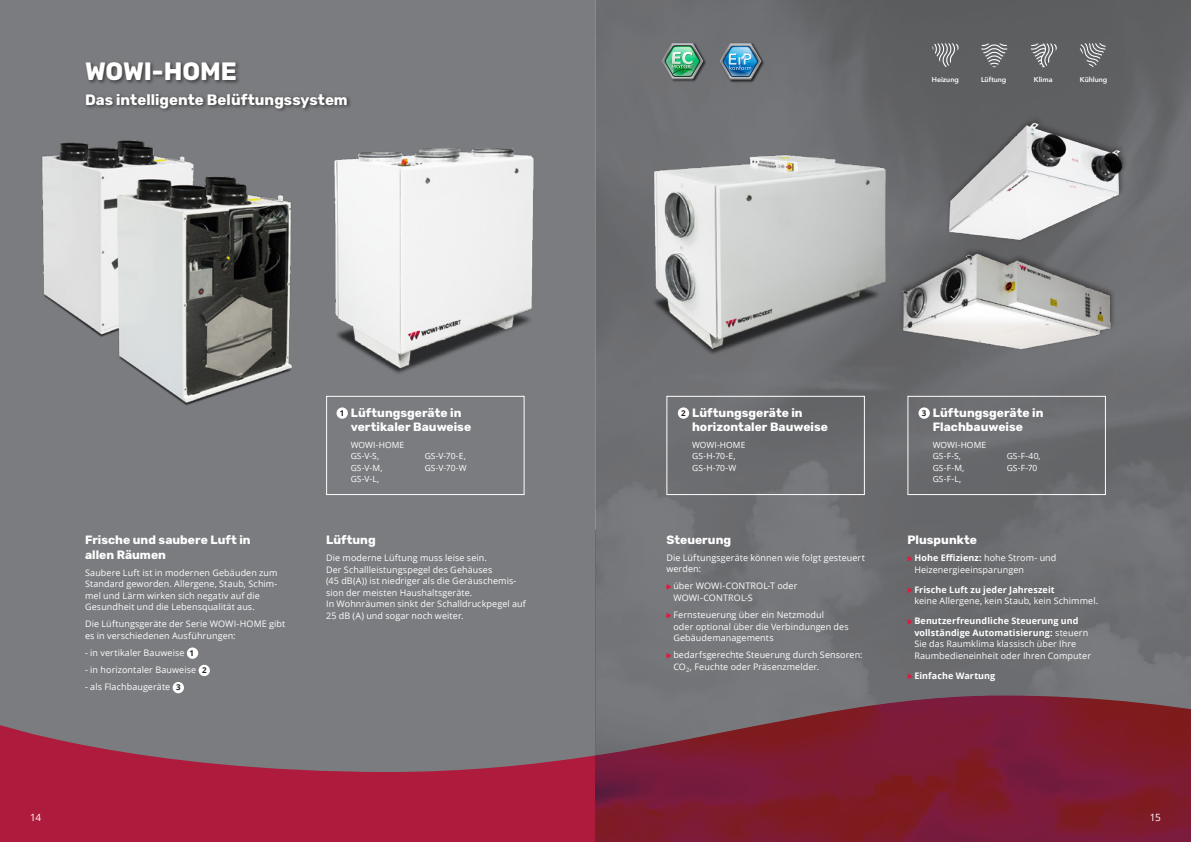
<style>
.page{position:relative;width:1191px;height:842px;background:#fff}
.page>*{position:absolute;margin:0;border:0;box-sizing:border-box;transform-origin:0 0}
.t1{font:700 25px "Rubik";letter-spacing:-.01em;color:#fff}
.t2{font:700 15px "Rubik";color:#fff}
.t3{font:700 12px/14.4px "Rubik";letter-spacing:.005em;color:#fff}
.t4{font:10px "Open Sans";color:#fff}
.t5{font:9px/11.5px "Open Sans";letter-spacing:.01em;color:#fff}
.t6{font:700 9px "Open Sans";letter-spacing:.01em;color:#fff}
.t7{font:8.5px/11.5px "Open Sans";letter-spacing:.005em;color:#fff}
.t8{font:600 7.1px "Avenir Next";color:#fff}
.t9{font:700 4.9px "Rubik";color:#fff}
.s1{font-weight:700;font-size:8px;color:#231f20}
.s2{font-family:"Open Sans";font-size:8px;color:#231f20}
.s3{font-weight:700}
</style>
<div class="page">
<div style="left:0;top:531px;width:595px;height:311px;background:#ae1b3d"></div>
<img style="left:595px;top:755px;width:596px;height:87px">
<div style="left:0;top:0;width:595px;height:772px;background:#7a7c7f"></div>
<img style="left:595px;top:0;width:596px;height:755px">
<img style="left:660px;top:42px;width:47px;height:41px">
<svg style="left:661px;top:43px;width:42px;height:36px;background:#689b82"></svg>
<img style="left:718px;top:42px;width:47px;height:41px">
<svg style="left:719px;top:43px;width:42px;height:37px;background:#6089a4"></svg>
<svg style="left:932px;top:43px;width:26px;height:24px"></svg>
<svg style="left:981px;top:44px;width:26px;height:24px"></svg>
<svg style="left:1030px;top:44px;width:26px;height:23px"></svg>
<svg style="left:1079px;top:43px;width:26px;height:24px"></svg>
<img style="left:937px;top:115px;width:195px;height:131px">
<img style="left:613px;top:134px;width:289px;height:221px">
<img style="left:885px;top:242px;width:231px;height:120px">
<img style="left:11px;top:119px;width:310px;height:310px">
<img style="left:308px;top:134px;width:245px;height:245px">
<div style="left:187px;top:647px;width:11px;height:12px;background:#fff;border-radius:50%"></div>
<div style="left:199px;top:665px;width:11px;height:11px;background:#fff;border-radius:50%"></div>
<div style="left:173px;top:682px;width:11px;height:11px;background:#fff;border-radius:50%"></div>
<svg style="left:666px;top:584px;width:5px;height:6px"></svg>
<svg style="left:666px;top:613px;width:5px;height:5px"></svg>
<svg style="left:666px;top:653px;width:5px;height:5px"></svg>
<svg style="left:907px;top:556px;width:5px;height:6px"></svg>
<svg style="left:907px;top:587px;width:5px;height:6px"></svg>
<svg style="left:907px;top:619px;width:5px;height:6px"></svg>
<svg style="left:907px;top:673px;width:5px;height:6px"></svg>
<div style="left:84px;top:91px;width:268px;height:22px;background:#231f20;opacity:.75"></div>
<div style="left:84px;top:60px;width:157px;height:25px;background:#231f20;opacity:.75"></div>
<div style="left:336px;top:407px;width:12px;height:12px;background:#fff;border-radius:50%"></div>
<div style="left:326px;top:396px;width:198px;height:99px;border:1px solid #fff"></div>
<div style="left:666px;top:396px;width:199px;height:99px;border:1px solid #fff"></div>
<div style="left:907px;top:396px;width:199px;height:99px;border:1px solid #fff"></div>
<div style="left:678px;top:407px;width:11px;height:12px;background:#fff;border-radius:50%"></div>
<div style="left:918px;top:407px;width:12px;height:12px;background:#fff;border-radius:50%"></div>
<h1 class="t1" style="left:85px;top:57px;width:153px">WOWI-HOME</h1>
<h2 class="t2" style="left:85px;top:91px;width:264px">Das intelligente Belüftungssystem</h2>
<h3 class="t3" style="left:85px;top:533px;width:167px">Frische und saubere Luft in allen Räumen</h3>
<p class="t5" style="left:85px;top:566px;width:194px">Saubere Luft ist in modernen Gebäuden zum Standard geworden. Allergene, Staub, Schim&shy;mel und Lärm wirken sich negativ auf die Gesundheit und die Lebensqualität aus.</p>
<p class="t5" style="left:85px;top:618px;width:202px">Die Lüftungsgeräte der Serie WOWI-HOME gibt es in verschiedenen Ausführungen:</p>
<p class="t5" style="left:85px;top:647px;width:111px">- in vertikaler Bauweise <span class="s1">1</span></p>
<p class="t5" style="left:85px;top:664px;width:123px">- in horizontaler Bauweise <span class="s1">2</span></p>
<p class="t5" style="left:85px;top:681px;width:97px">- als Flachbaugeräte <span class="s1">3</span></p>
<h3 class="t3" style="left:351px;top:406px;width:122px;text-indent:-11px"><span class="s2">1</span> Lüftungsgeräte in vertikaler Bauweise</h3>
<p class="t7" style="left:351px;top:439px;width:55px">WOWI-HOME<br>GS-V-S,<br>GS-V-M,<br>GS-V-L,</p>
<p class="t7" style="left:425px;top:450px;width:43px">GS-V-70-E,<br>GS-V-70-W</p>
<h3 class="t3" style="left:326px;top:533px;width:51px">Lüftung</h3>
<p class="t5" style="left:326px;top:552px;width:201px">Die moderne Lüftung muss leise sein.<br>Der Schallleistungspegel des Gehäuses<br>(45 dB(A)) ist niedriger als die Geräuschemis&shy;sion der meisten Haushaltsgeräte.<br>In Wohnräumen sinkt der Schalldruckpegel auf 25 dB (A) und sogar noch weiter.</p>
<p class="t9" style="left:990px;top:75px;width:22px">Lüftung</p>
<p class="t8" style="left:1033px;top:73px;width:20px">Klima</p>
<p class="t9" style="left:1082px;top:75px;width:22px">Kühlung</p>
<p class="t9" style="left:944px;top:75px;width:22px">Heizung</p>
<p class="t8" style="left:981px;top:73px;width:27px">Lüftung</p>
<p class="t9" style="left:1039px;top:75px;width:15px">Klima</p>
<p class="t9" style="left:1079px;top:75px;width:22px">Kühlung</p>
<p class="t9" style="left:938px;top:75px;width:22px">Heizung</p>
<p class="t9" style="left:981px;top:75px;width:22px">Lüftung</p>
<p class="t9" style="left:1033px;top:75px;width:15px">Klima</p>
<p class="t9" style="left:1073px;top:75px;width:22px">Kühlung</p>
<p class="t9" style="left:935px;top:75px;width:22px">Heizung</p>
<p class="t9" style="left:984px;top:75px;width:22px">Lüftung</p>
<p class="t9" style="left:1031px;top:75px;width:15px">Klima</p>
<p class="t9" style="left:1076px;top:75px;width:22px">Kühlung</p>
<p class="t9" style="left:987px;top:75px;width:22px">Lüftung</p>
<p class="t9" style="left:941px;top:75px;width:22px">Heizung</p>
<p class="t9" style="left:1037px;top:75px;width:15px">Klima</p>
<p class="t8" style="left:1080px;top:73px;width:29px">Kühlung</p>
<p class="t8" style="left:932px;top:73px;width:29px">Heizung</p>
<h3 class="t3" style="left:692px;top:406px;width:137px;text-indent:-11px"><span class="s2">2</span> Lüftungsgeräte in horizontaler Bauweise</h3>
<p class="t7" style="left:692px;top:439px;width:55px">WOWI-HOME<br>GS-H-70-E,<br>GS-H-70-W</p>
<h3 class="t3" style="left:666px;top:533px;width:66px">Steuerung</h3>
<p class="t5" style="left:666px;top:551px;width:200px">Die Lüftungsgeräte können wie folgt gesteuert werden:</p>
<p class="t5" style="left:673px;top:580px;width:125px">über WOWI-CONTROL-T oder<br>WOWI-CONTROL-S</p>
<p class="t5" style="left:673px;top:609px;width:177px">Fernsteuerung über ein Netzmodul<br>oder optional über die Verbindungen des<br>Gebäudemanagements</p>
<p class="t5" style="left:673px;top:649px;width:191px">bedarfsgerechte Steuerung durch Sensoren:<br>CO<sub>2</sub>, Feuchte oder Präsenzmelder.</p>
<h3 class="t3" style="left:932px;top:406px;width:112px;text-indent:-11px"><span class="s2">3</span> Lüftungsgeräte in<br>Flachbauweise</h3>
<p class="t7" style="left:932px;top:439px;width:55px">WOWI-HOME<br>GS-F-S,<br>GS-F-M,<br>GS-F-L,</p>
<p class="t7" style="left:1006px;top:450px;width:36px">GS-F-40,<br>GS-F-70</p>
<h3 class="t3" style="left:907px;top:533px;width:71px">Pluspunkte</h3>
<p class="t5" style="left:914px;top:552px;width:144px"><span class="s3">Hohe Effizienz:</span> hohe Strom- und<br>Heizenergieeinsparungen</p>
<p class="t6" style="left:914px;top:583px;width:142px">Frische Luft zu jeder Jahreszeit</p>
<p class="t5" style="left:914px;top:595px;width:185px">keine Allergene, kein Staub, kein Schimmel.</p>
<p class="t5" style="left:914px;top:615px;width:178px"><span class="s3">Benutzerfreundliche Steuerung und vollständige Automatisierung:</span> steuern Sie das Raumklima klassisch über Ihre Raumbedieneinheit oder Ihren Computer</p>
<p class="t6" style="left:914px;top:669px;width:82px">Einfache Wartung</p>
<p class="t4" style="left:30px;top:811px;width:12px">14</p>
<p class="t4" style="left:1149px;top:811px;width:12px">15</p>
</div>
